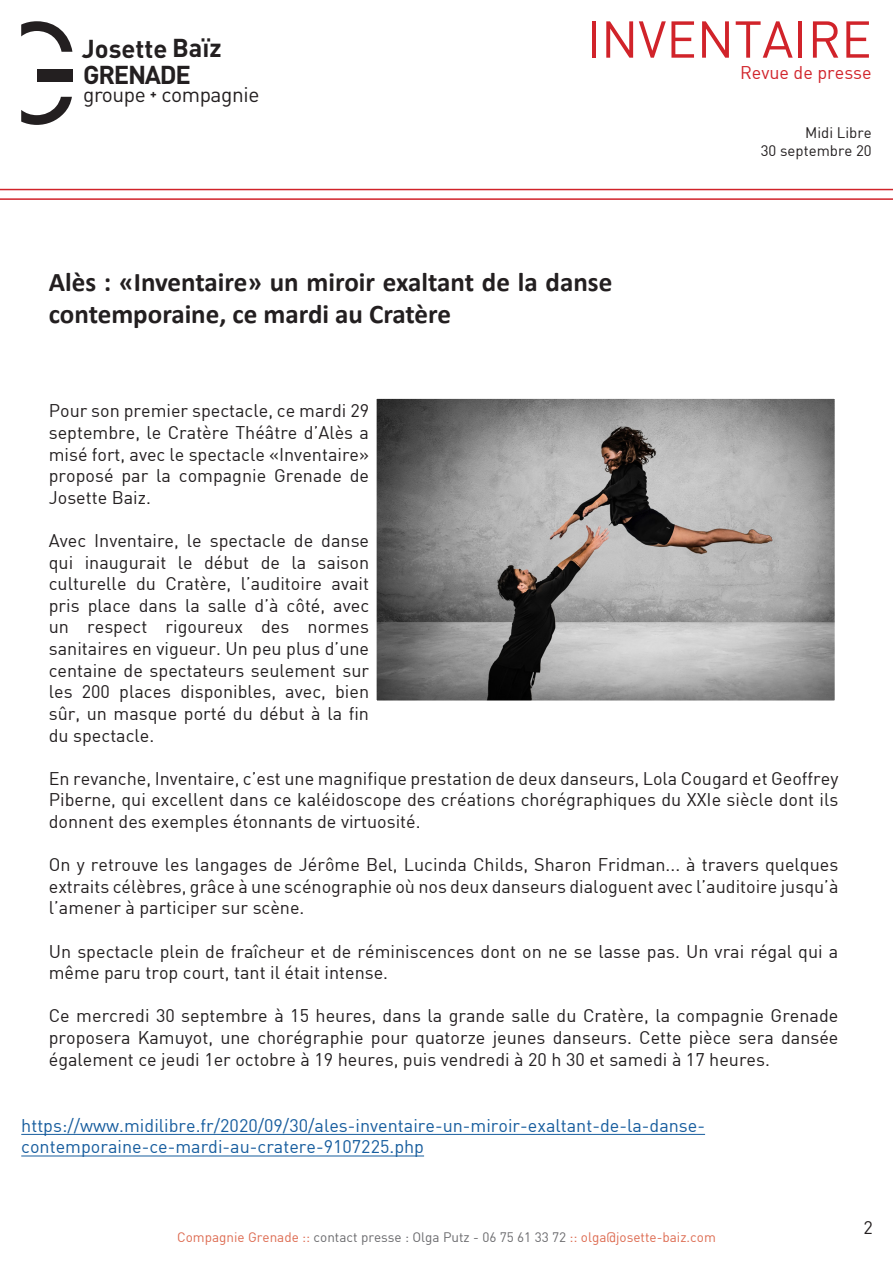
<style>
.page{position:relative;width:893px;height:1263px;background:#fff}
.page>*{position:absolute;margin:0;border:0;box-sizing:border-box;transform-origin:0 0}
.t1{font:51px "DIN";color:#d1232a}
.t2{font:700 27px/32.4px "Calibri";color:#231f20}
.t3{font:700 25.5px/26.2px "DIN";color:#231f20}
.t4{font:20.85px "DIN";letter-spacing:-.02em;color:#231f20}
.t5{font:18px/21.6px "DIN";color:#231f20;text-align:justify}
.t6{font:18px/21.6px "DIN";color:#175d9e}
.t7{font:18px "DIN";color:#d1232a}
.t8{font:15px "DIN";color:#231f20}
.t9{font:13.5px "DIN";color:#dd6b51}
.s1{color:#6b6b6e}
</style>
<div class="page">
<svg style="left:21px;top:97px;width:51px;height:28px"></svg>
<svg style="left:21px;top:21px;width:51px;height:31px"></svg>
<div style="left:37px;top:69px;width:36px;height:12px;background:#231f20"></div>
<hr style="left:0;top:189px;width:893px;height:1px;background:#d1232a">
<hr style="left:0;top:198px;width:893px;height:2px;background:#d1232a">
<img style="left:378px;top:400px;width:455px;height:299px">
<div style="left:369px;top:391px;width:473px;height:317px;border:8px solid #fff"></div>
<hr style="left:21px;top:1134px;width:684px;height:1px;background:#175d9e">
<hr style="left:21px;top:1155px;width:403px;height:1px;background:#175d9e">
<h3 class="t3" style="left:82px;top:34px;width:141px">Josette Baïz<br>GRENADE</h3>
<p class="t4" style="left:83px;top:82px;width:178px">groupe <sup>+</sup> compagnie</p>
<h1 class="t1" style="left:587px;top:7px;width:287px">INVENTAIRE</h1>
<p class="t7" style="left:740px;top:62px;width:133px">Revue de presse</p>
<p class="t8" style="left:805px;top:123px;width:68px">Midi Libre</p>
<p class="t8" style="left:761px;top:141px;width:112px">30 septembre 20</p>
<p class="t2" style="left:49px;top:266px;width:565px">Alès : «Inventaire» un miroir exaltant de la danse contemporaine, ce mardi au Cratère</p>
<p class="t5" style="left:49px;top:400px;width:322px">Pour son premier spectacle, ce mardi 29 septembre, le Cratère Théâtre d’Alès a misé fort, avec le spectacle «Inventaire» proposé par la compagnie Grenade de Josette Baiz.</p>
<p class="t5" style="left:49px;top:529px;width:322px">Avec Inventaire, le spectacle de danse qui inaugurait le début de la saison culturelle du Cratère, l’auditoire avait pris place dans la salle d’à côté, avec un respect rigoureux des normes sanitaires en vigueur. Un peu plus d’une centaine de spectateurs seulement sur les 200 places disponibles, avec, bien sûr, un masque porté du début à la fin du spectacle.</p>
<p class="t5" style="left:49px;top:767px;width:791px">En revanche, Inventaire, c’est une magnifique prestation de deux danseurs, Lola Cougard et Geoffrey Piberne, qui excellent dans ce kaléidoscope des créations chorégraphiques du XXIe siècle dont ils donnent des exemples étonnants de virtuosité.</p>
<p class="t5" style="left:49px;top:853px;width:791px">On y retrouve les langages de Jérôme Bel, Lucinda Childs, Sharon Fridman... à travers quelques extraits célèbres, grâce à une scénographie où nos deux danseurs dialoguent avec l’auditoire jusqu’à l’amener à participer sur scène.</p>
<p class="t5" style="left:49px;top:940px;width:791px">Un spectacle plein de fraîcheur et de réminiscences dont on ne se lasse pas. Un vrai régal qui a même paru trop court, tant il était intense.</p>
<p class="t5" style="left:49px;top:1005px;width:791px">Ce mercredi 30 septembre à 15 heures, dans la grande salle du Cratère, la compagnie Grenade proposera Kamuyot, une chorégraphie pour quatorze jeunes danseurs. Cette pièce sera dansée également ce jeudi 1er octobre à 19 heures, puis vendredi à 20 h 30 et samedi à 17 heures.</p>
<p class="t6" style="left:21px;top:1114px;width:685px">https://www.midilibre.fr/2020/09/30/ales-inventaire-un-miroir-exaltant-de-la-danse&shy;contemporaine-ce-mardi-au-cratere-9107225.php</p>
<p class="t9" style="left:177px;top:1228px;width:540px">Compagnie Grenade :: <span class="s1">contact presse : Olga Putz - 06 75 61 33 72</span> :: olga@josette-baiz.com</p>
<p class="t5" style="left:863px;top:1216px;width:11px">2</p>
</div>
